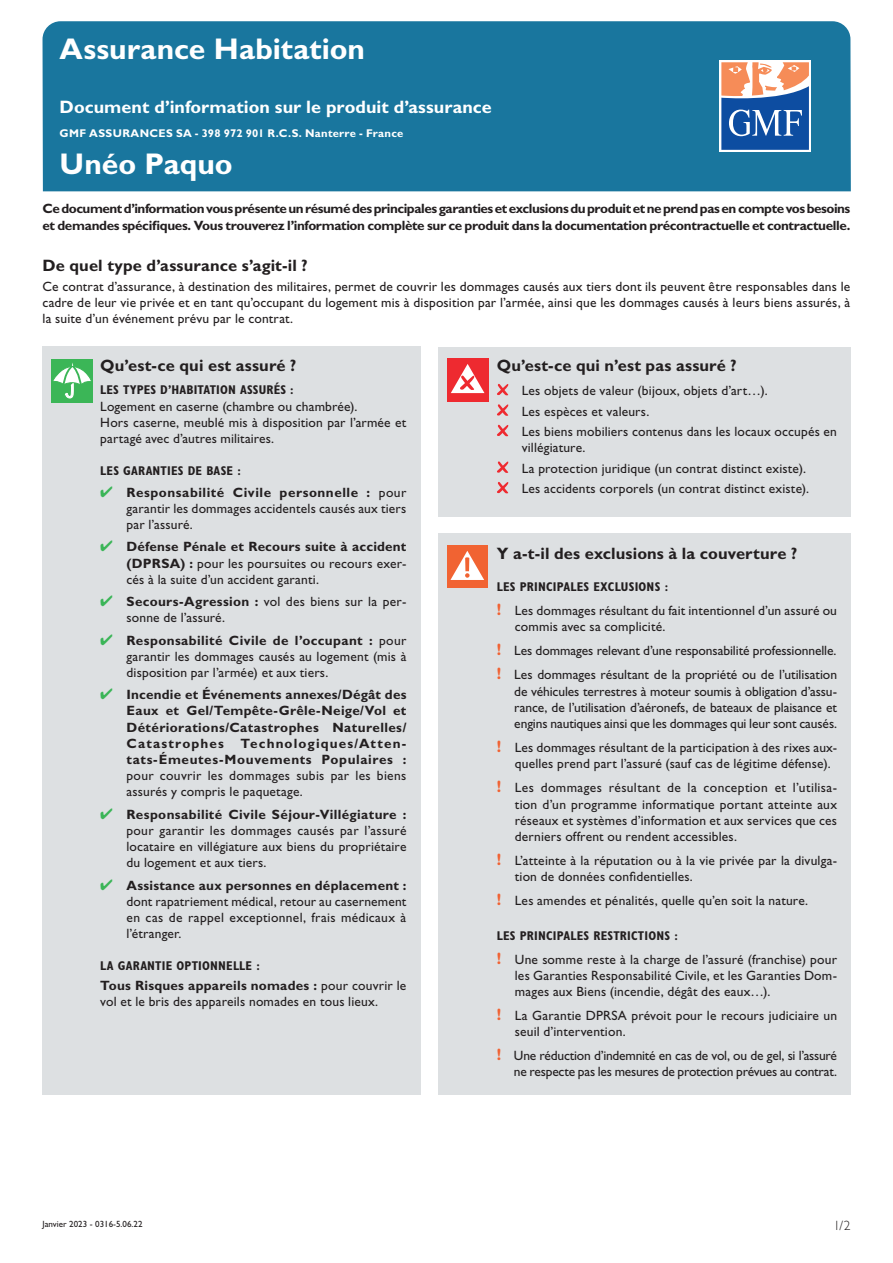
<style>
.page{position:relative;width:893px;height:1263px;background:#fff}
.page>*{position:absolute;margin:0;border:0;box-sizing:border-box;transform-origin:0 0}
.t1{font:700 30px "Gill Sans Std";color:#fff}
.t2{font:700 18px "Gill Sans Std";color:#fff}
.t3{font:700 16.5px "Gill Sans Std";letter-spacing:.01em;color:#231f20}
.t4{font:13.5px/16.2px "Gill Sans Std";letter-spacing:.01em;color:#231f20}
.t5{font:700 13.5px/16.2px "Gill Sans Std";letter-spacing:-.03em;color:#231f20}
.t6{font:13.5px/16.2px "Gill Sans Std";letter-spacing:-.015em;color:#231f20;text-align:right}
.t7{font:300 13.5px "Gill Sans Std";color:#231f20}
.t8{font:700 condensed 12.75px "Gill Sans Std";letter-spacing:.015em;color:#231f20}
.t9{font:700 11.25px "Gill Sans Std";letter-spacing:.025em;color:#fff}
.t10{font:9px "Gill Sans Std";color:#231f20}
.s1{color:#3ab557}
.s2{font-weight:700}
.s3{font-weight:700;font-size:16.5px;color:#f16232}
</style>
<div class="page">
<div style="left:43px;top:347px;width:378px;height:748px;background:#dde0e2"></div>
<div style="left:51px;top:359px;width:41px;height:43px;background:#3bb657"></div>
<svg style="left:53px;top:363px;width:38px;height:35px"></svg>
<div style="left:438px;top:347px;width:413px;height:169px;background:#dde0e2"></div>
<div style="left:438px;top:533px;width:413px;height:562px;background:#dde0e2"></div>
<svg style="left:497px;top:384px;width:11px;height:11px"></svg>
<svg style="left:497px;top:404px;width:11px;height:12px"></svg>
<svg style="left:497px;top:425px;width:11px;height:11px"></svg>
<svg style="left:497px;top:461px;width:11px;height:12px"></svg>
<svg style="left:497px;top:482px;width:11px;height:11px"></svg>
<div style="left:447px;top:358px;width:41px;height:43px;background:#ee2a30"></div>
<svg style="left:451px;top:364px;width:33px;height:29px"></svg>
<div style="left:447px;top:545px;width:41px;height:43px;background:#f16332"></div>
<svg style="left:450px;top:551px;width:34px;height:29px"></svg>
<div style="left:43px;top:21px;width:808px;height:170px;background:#19769e"></div>
<div style="left:719px;top:60px;width:92px;height:92px;background:#fff"></div>
<svg style="left:721px;top:62px;width:88px;height:88px"></svg>
<h1 class="t1" style="left:60px;top:31px;width:307px">Assurance Habitation</h1>
<h2 class="t2" style="left:60px;top:96px;width:434px">Document d’information sur le produit d’assurance</h2>
<p class="t9" style="left:60px;top:126px;width:345px">GMF ASSURANCES SA - 398 972 901 R.C.S. Nanterre - France</p>
<h1 class="t1" style="left:60px;top:146px;width:175px">Unéo Paquo</h1>
<p class="t5" style="left:43px;top:201px;width:809px">Ce document d’information vous présente un résumé des principales garanties et exclusions du produit et ne prend pas en compte vos besoins et demandes spécifiques. Vous trouverez l’information complète sur ce produit dans la documentation précontractuelle et contractuelle.</p>
<p class="t3" style="left:43px;top:255px;width:267px">De quel type d’assurance s’agit-il ?</p>
<p class="t4" style="left:43px;top:278px;width:809px;text-align:justify">Ce contrat d’assurance, à destination des militaires, permet de couvrir les dommages causés aux tiers dont ils peuvent être responsables dans le cadre de leur vie privée et en tant qu’occupant du logement mis à disposition par l’armée, ainsi que les dommages causés à leurs biens assurés, à la suite d’un événement prévu par le contrat.</p>
<p class="t3" style="left:497px;top:355px;width:241px">Qu’est-ce qui n’est pas assuré ?</p>
<p class="t4" style="left:522px;top:381px;width:317px;line-height:20.4px">Les objets de valeur (bijoux, objets d’art…).<br>Les espèces et valeurs.<br>Les biens mobiliers contenus dans les locaux occupés en</p>
<p class="t4" style="left:522px;top:438px;width:289px;line-height:20.4px">villégiature.<br>La protection juridique (un contrat distinct existe).<br>Les accidents corporels (un contrat distinct existe).</p>
<p class="t3" style="left:100px;top:355px;width:198px">Qu’est-ce qui est assuré ?</p>
<p class="t8" style="left:100px;top:382px;width:195px">LES TYPES D’HABITATION ASSURÉS :</p>
<p class="t4" style="left:100px;top:398px;width:308px">Logement en caserne (chambre ou chambrée).<br>Hors caserne, meublé mis à disposition par l’armée et partagé avec d’autres militaires.</p>
<p class="t8" style="left:100px;top:463px;width:142px">LES GARANTIES DE BASE :</p>
<p class="t4" style="left:126px;top:484px;width:281px;text-align:justify;text-indent:-26px"><span class="s1">✔</span> <span class="s2">Responsabilité Civile personnelle :</span> pour garantir les dommages accidentels causés aux tiers par l’assuré.</p>
<p class="t4" style="left:126px;top:539px;width:281px;text-align:justify;text-indent:-26px"><span class="s1">✔</span> <span class="s2">Défense Pénale et Recours suite à accident (DPRSA) :</span> pour les poursuites ou recours exer&shy;cés à la suite d’un accident garanti.</p>
<p class="t4" style="left:126px;top:593px;width:281px;text-indent:-26px"><span class="s1">✔</span> <span class="s2">Secours-Agression :</span> vol des biens sur la per&shy;sonne de l’assuré.</p>
<p class="t4" style="left:126px;top:632px;width:281px;text-align:justify;text-indent:-26px"><span class="s1">✔</span> <span class="s2">Responsabilité Civile de l’occupant :</span> pour garantir les dommages causés au logement (mis à disposition par l’armée) et aux tiers.</p>
<p class="t5" style="left:126px;top:686px;width:281px;text-align:justify;text-indent:-26px"><span class="s1">✔</span> Incendie et Événements annexes/Dégât des Eaux et Gel/Tempête-Grêle-Neige/Vol et Détériorations/Catastrophes Naturelles/ Catastrophes Technologiques/Atten&shy;tats-Émeutes-Mouvements Populaires :</p>
<p class="t4" style="left:126px;top:768px;width:281px">pour couvrir les dommages subis par les biens assurés y compris le paquetage.</p>
<p class="t4" style="left:126px;top:806px;width:281px;text-align:justify;text-indent:-26px"><span class="s1">✔</span> <span class="s2">Responsabilité Civile Séjour-Villégiature : </span>pour garantir les dommages causés par l’assuré locataire en villégiature aux biens du propriétaire du logement et aux tiers.</p>
<p class="t4" style="left:126px;top:877px;width:281px;text-align:justify;text-indent:-26px"><span class="s1">✔</span> <span class="s2">Assistance aux personnes en déplacement : </span>dont rapatriement médical, retour au casernement en cas de rappel exceptionnel, frais médicaux à l’étranger.</p>
<p class="t8" style="left:100px;top:958px;width:161px">LA GARANTIE OPTIONNELLE :</p>
<p class="t4" style="left:100px;top:977px;width:308px"><span class="s2">Tous Risques appareils nomades :</span> pour couvrir le vol et le bris des appareils nomades en tous lieux.</p>
<p class="t3" style="left:497px;top:543px;width:302px">Y a-t-il des exclusions à la couverture ?</p>
<p class="t8" style="left:497px;top:579px;width:173px">LES PRINCIPALES EXCLUSIONS :</p>
<p class="t4" style="left:515px;top:603px;width:324px;text-indent:-18px"><span class="s3">!</span> Les dommages résultant du fait intentionnel d’un assuré ou commis avec sa complicité.</p>
<p class="t4" style="left:497px;top:639px;width:342px;line-height:24px"><span class="s3">!</span> Les dommages relevant d’une responsabilité professionnelle. <span class="s3">!</span> Les dommages résultant de la propriété ou de l’utilisation</p>
<p class="t4" style="left:514px;top:683px;width:324px;text-align:justify">de véhicules terrestres à moteur soumis à obligation d’assu&shy;rance, de l’utilisation d’aéronefs, de bateaux de plaisance et engins nautiques ainsi que les dommages qui leur sont causés.</p>
<p class="t4" style="left:515px;top:739px;width:324px;text-indent:-18px"><span class="s3">!</span> Les dommages résultant de la participation à des rixes aux&shy;quelles prend part l’assuré (sauf cas de légitime défense).</p>
<p class="t4" style="left:515px;top:780px;width:324px;text-align:justify;text-indent:-18px"><span class="s3">!</span> Les dommages résultant de la conception et l’utilisa&shy;tion d’un programme informatique portant atteinte aux réseaux et systèmes d’information et aux services que ces derniers offrent ou rendent accessibles.</p>
<p class="t4" style="left:515px;top:852px;width:324px;text-indent:-18px"><span class="s3">!</span> L’atteinte à la réputation ou à la vie privée par la divulga&shy;tion de données confidentielles.</p>
<p class="t4" style="left:497px;top:893px;width:313px"><span class="s3">!</span> Les amendes et pénalités, quelle qu’en soit la nature.</p>
<p class="t8" style="left:497px;top:927px;width:182px">LES PRINCIPALES RESTRICTIONS :</p>
<p class="t4" style="left:515px;top:951px;width:324px;text-align:justify;text-indent:-18px"><span class="s3">!</span> Une somme reste à la charge de l’assuré (franchise) pour les Garanties Responsabilité Civile, et les Garanties Dom&shy;mages aux Biens (incendie, dégât des eaux…).</p>
<p class="t4" style="left:515px;top:1007px;width:324px;text-indent:-18px"><span class="s3">!</span> La Garantie DPRSA prévoit pour le recours judiciaire un seuil d’intervention.</p>
<p class="t6" style="left:497px;top:1048px;width:342px"><span class="s3">!</span> Une réduction d’indemnité en cas de vol, ou de gel, si l’assuré ne respecte pas les mesures de protection prévues au contrat.</p>
<p class="t10" style="left:43px;top:1218px;width:102px">Janvier 2023 - 0316-5.06.22</p>
<p class="t7" style="left:833px;top:1217px;width:18px">1/2</p>
</div>
